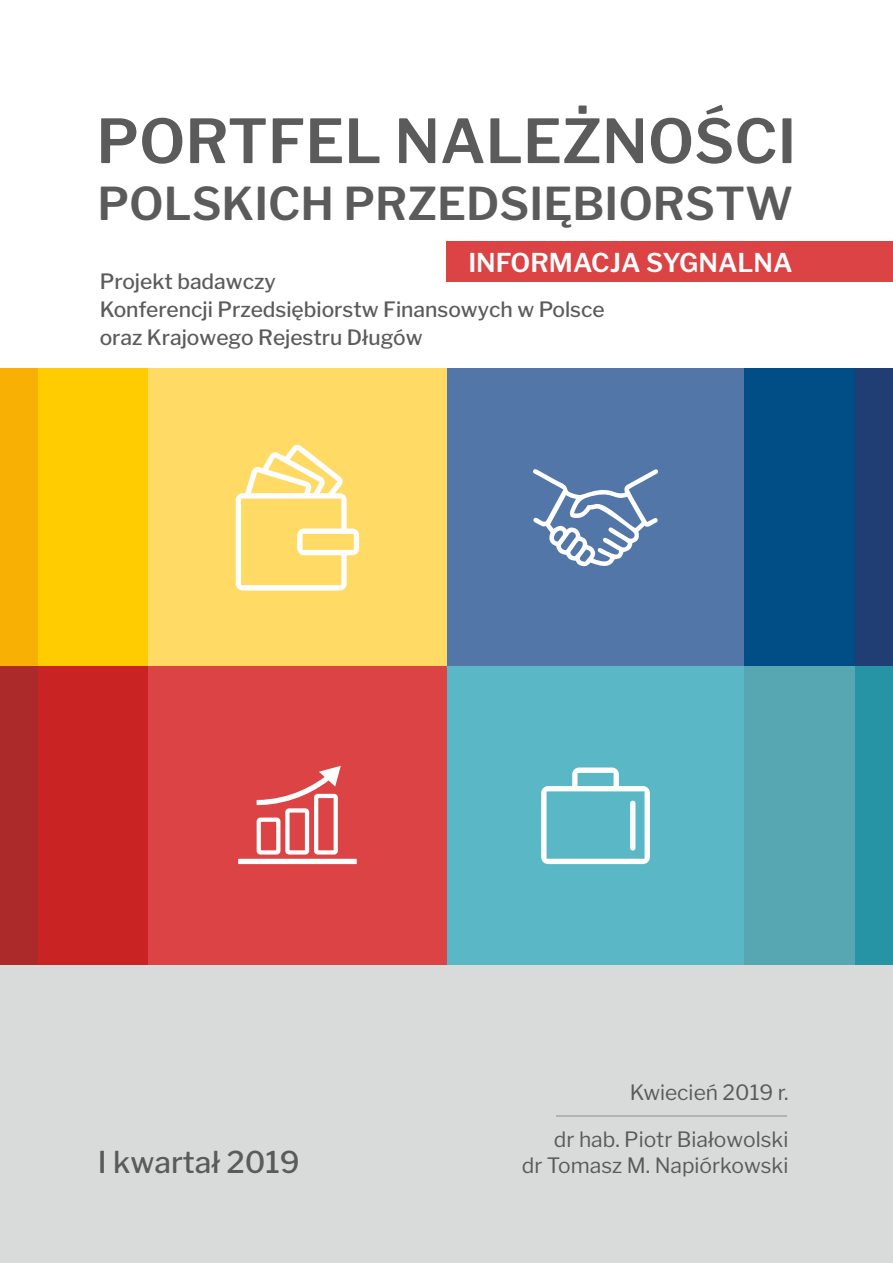
<style>
.page{position:relative;width:893px;height:1263px;background:#fff}
.page>*{position:absolute;margin:0;border:0;box-sizing:border-box;transform-origin:0 0}
.t1{font:600 60.3px "Libre Franklin";color:#5b5b5b}
.t2{font:600 45px "Libre Franklin";color:#5b5b5b}
.t3{font:500 29.85px "Libre Franklin";color:#5b5b5b}
.t4{font:600 25.8px "Libre Franklin";color:#fefefe}
.t5{font:500 21px/28px "Libre Franklin";color:#5b5b5b}
.t6{font:21px "Libre Franklin";color:#5b5b5b}
</style>
<div class="page">
<div style="left:0;top:930px;width:893px;height:333px;background:#d9dada"></div>
<div style="left:446px;top:369px;width:299px;height:298px;background:#5176a7"></div>
<div style="left:446px;top:667px;width:299px;height:298px;background:#5ab7c5"></div>
<div style="left:745px;top:369px;width:148px;height:298px;background:#014d85"></div>
<div style="left:745px;top:667px;width:148px;height:298px;background:#57a7b3"></div>
<div style="left:0;top:369px;width:148px;height:298px;background:#fecc00"></div>
<div style="left:0;top:667px;width:148px;height:298px;background:#c92423"></div>
<div style="left:148px;top:369px;width:298px;height:298px;background:#ffdb65"></div>
<div style="left:148px;top:667px;width:298px;height:298px;background:#dc4344"></div>
<svg style="left:236px;top:445px;width:123px;height:145px"></svg>
<svg style="left:541px;top:767px;width:109px;height:97px"></svg>
<div style="left:0;top:369px;width:37px;height:298px;background:#f9b004"></div>
<div style="left:0;top:667px;width:37px;height:298px;background:#ad2a2a"></div>
<div style="left:856px;top:369px;width:37px;height:298px;background:#203e74"></div>
<div style="left:856px;top:667px;width:37px;height:298px;background:#2694a4"></div>
<hr style="left:556px;top:1115px;width:230px;height:2px;background:#b2b3b3">
<div style="left:238px;top:859px;width:119px;height:5px;background:#fefefe"></div>
<svg style="left:257px;top:766px;width:84px;height:88px"></svg>
<svg style="left:533px;top:469px;width:125px;height:98px"></svg>
<div style="left:446px;top:241px;width:447px;height:40px;background:#dc4344"></div>
<h1 class="t1" style="left:96px;top:105px;width:701px">PORTFEL NALEŻNOŚCI</h1>
<h2 class="t2" style="left:97px;top:177px;width:697px">POLSKICH PRZEDSIĘBIORSTW</h2>
<p class="t4" style="left:468px;top:247px;width:326px">INFORMACJA SYGNALNA</p>
<p class="t5" style="left:100px;top:268px;width:507px">Projekt badawczy<br>Konferencji Przedsiębiorstw Finansowych w Polsce oraz Krajowego Rejestru Długów</p>
<p class="t6" style="left:630px;top:1079px;width:160px">Kwiecień 2019 r.</p>
<p class="t6" style="left:554px;top:1127px;width:236px">dr hab. Piotr Białowolski</p>
<h3 class="t3" style="left:98px;top:1144px;width:203px">I kwartał 2019</h3>
<p class="t6" style="left:522px;top:1152px;width:268px">dr Tomasz M. Napiórkowski</p>
</div>
